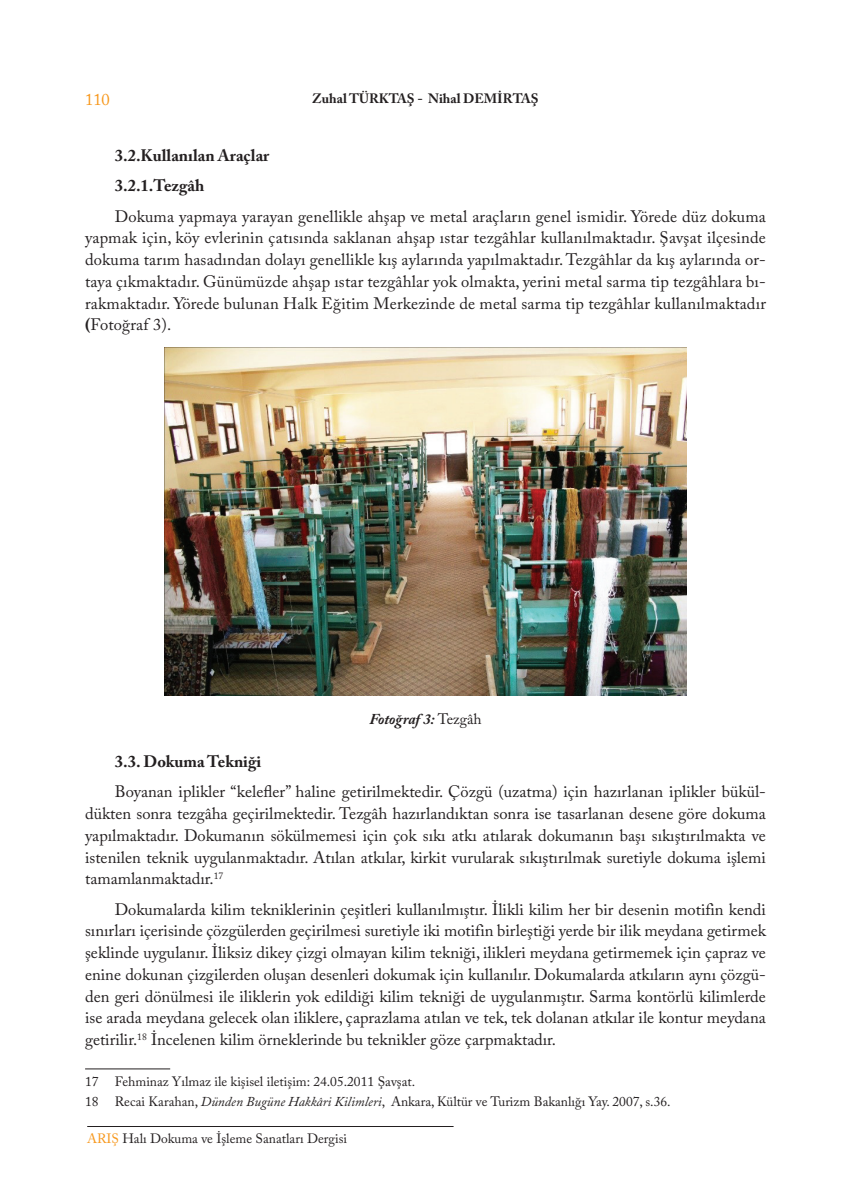
<style>
.page{position:relative;width:851px;height:1191px;background:#fff}
.page>*{position:absolute;margin:0;border:0;box-sizing:border-box;transform-origin:0 0}
.t1{font:16.5px/21.8px "Adobe Caslon Pro";color:#231f20;text-align:justify}
.t2{font:700 16.5px/30.3px "Adobe Caslon Pro";color:#231f20}
.t3{font:16.5px "Adobe Caslon Pro";color:#f7981d}
.t4{font:italic 700 15px "Adobe Caslon Pro";color:#231f20}
.t5{font:13.5px/20px "Adobe Caslon Pro";color:#231f20}
.t6{font:700 13.5px "Adobe Caslon Pro";color:#231f20}
.s1{font-weight:700}
.s2{font-weight:400;font-style:normal}
.s3{font-style:italic}
.s4{color:#f7981d}
</style>
<div class="page">
<hr style="left:87px;top:1126px;width:366px;height:1px;background:#231f20">
<img style="left:164px;top:347px;width:522px;height:349px">
<hr style="left:85px;top:1068px;width:85px;height:1px;background:#231f20">
<p class="t3" style="left:85px;top:90px;width:26px">110</p>
<p class="t6" style="left:312px;top:90px;width:228px">Zuhal TÜRKTAŞ - Nihal DEMİRTAŞ</p>
<p class="t2" style="left:115px;top:140px;width:156px">3.2.Kullanılan Araçlar<br>3.2.1.Tezgâh</p>
<p class="t1" style="left:85px;top:205px;width:682px;text-indent:30px">Dokuma yapmaya yarayan genellikle ahşap ve metal araçların genel ismidir. Yörede düz dokuma yapmak için, köy evlerinin çatısında saklanan ahşap ıstar tezgâhlar kullanılmaktadır. Şavşat ilçesinde dokuma tarım hasadından dolayı genellikle kış aylarında yapılmaktadır. Tezgâhlar da kış aylarında or&shy;taya çıkmaktadır. Günümüzde ahşap ıstar tezgâhlar yok olmakta, yerini metal sarma tip tezgâhlara bı&shy;rakmaktadır. Yörede bulunan Halk Eğitim Merkezinde de metal sarma tip tezgâhlar kullanılmaktadır <span class="s1">(</span>Fotoğraf 3).</p>
<p class="t4" style="left:369px;top:710px;width:114px">Fotoğraf 3: <span class="s2">Tezgâh</span></p>
<p class="t2" style="left:115px;top:746px;width:148px">3.3. Dokuma Tekniği</p>
<p class="t1" style="left:85px;top:780px;width:682px;text-indent:30px">Boyanan iplikler “kelefler” haline getirilmektedir. Çözgü (uzatma) için hazırlanan iplikler bükül&shy;dükten sonra tezgâha geçirilmektedir. Tezgâh hazırlandıktan sonra ise tasarlanan desene göre dokuma yapılmaktadır. Dokumanın sökülmemesi için çok sıkı atkı atılarak dokumanın başı sıkıştırılmakta ve istenilen teknik uygulanmaktadır. Atılan atkılar, kirkit vurularak sıkıştırılmak suretiyle dokuma işlemi tamamlanmaktadır.<sup>17</sup></p>
<p class="t1" style="left:85px;top:898px;width:682px;text-indent:30px">Dokumalarda kilim tekniklerinin çeşitleri kullanılmıştır. İlikli kilim her bir desenin motifin kendi sınırları içerisinde çözgülerden geçirilmesi suretiyle iki motifin birleştiği yerde bir ilik meydana getirmek şeklinde uygulanır. İliksiz dikey çizgi olmayan kilim tekniği, ilikleri meydana getirmemek için çapraz ve enine dokunan çizgilerden oluşan desenleri dokumak için kullanılır. Dokumalarda atkıların aynı çözgü&shy;den geri dönülmesi ile iliklerin yok edildiği kilim tekniği de uygulanmıştır. Sarma kontörlü kilimlerde ise arada meydana gelecek olan iliklere, çaprazlama atılan ve tek, tek dolanan atkılar ile kontur meydana getirilir.<sup>18</sup> İncelenen kilim örneklerinde bu teknikler göze çarpmaktadır.</p>
<p class="t5" style="left:85px;top:1071px;width:587px">17 Fehminaz Yılmaz ile kişisel iletişim: 24.05.2011 Şavşat.<br>18 Recai Karahan, <span class="s3">Dünden Bugüne Hakkâri Kilimleri</span>, Ankara, Kültür ve Turizm Bakanlığı Yay. 2007, s.36.</p>
<p class="t5" style="left:87px;top:1128px;width:261px"><span class="s4">ARIŞ</span> Halı Dokuma ve İşleme Sanatları Dergisi</p>
</div>
